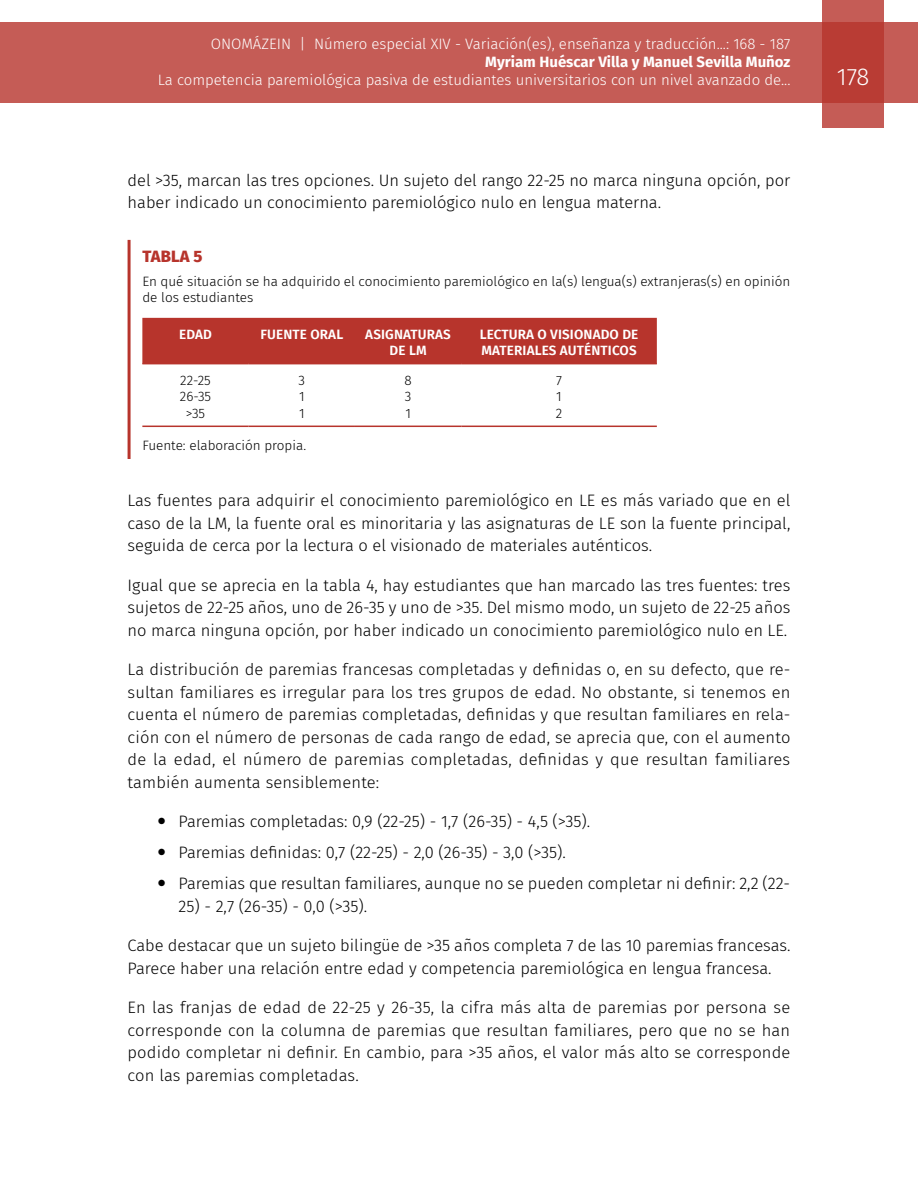
<style>
.page{position:relative;width:918px;height:1188px;background:#fff}
.page>*{position:absolute;margin:0;border:0;box-sizing:border-box;transform-origin:0 0}
.t1{font:300 24px "Fira Sans";color:#fff}
.t2{font:300 16.5px/22.5px "Fira Sans";color:#000;text-align:justify}
.t3{font:800 16.5px "Fira Sans";letter-spacing:.01em;color:#b7342c}
.t4{font:300 15px "Fira Sans";color:#fff}
.t5{font:700 15px "Fira Sans";color:#fff}
.t6{font:300 13.5px/16.5px "Fira Sans";color:#000;text-align:justify}
.t7{font:600 13.5px/16.2px "Fira Sans";letter-spacing:.01em;color:#fff;text-align:center}
</style>
<div class="page">
<div style="left:0;top:23px;width:918px;height:80px;background:#c55c56"></div>
<svg style="left:822px;top:0;width:62px;height:128px;background:#bd4740"></svg>
<hr style="left:128px;top:240px;width:3px;height:219px;background:#b7342c">
<div style="left:142px;top:318px;width:515px;height:45px;background:#b7342c"></div>
<hr style="left:142px;top:363px;width:107px;height:1px;background:#b7342c">
<hr style="left:249px;top:363px;width:106px;height:1px;background:#b7342c">
<hr style="left:355px;top:363px;width:106px;height:1px;background:#b7342c">
<hr style="left:461px;top:363px;width:196px;height:1px;background:#b7342c">
<hr style="left:142px;top:426px;width:107px;height:1px;background:#b7342c">
<hr style="left:249px;top:426px;width:106px;height:1px;background:#b7342c">
<hr style="left:355px;top:426px;width:106px;height:1px;background:#b7342c">
<hr style="left:461px;top:426px;width:196px;height:1px;background:#b7342c">
<p class="t4" style="left:211px;top:34px;width:581px">ONOMÁZEIN | Número especial XIV - Variación(es), enseñanza y traducción...: 168 - 187</p>
<p class="t5" style="left:485px;top:50px;width:307px">Myriam Huéscar Villa y Manuel Sevilla Muñoz</p>
<p class="t4" style="left:158px;top:70px;width:634px">La competencia paremiológica pasiva de estudiantes universitarios con un nivel avanzado de...</p>
<h1 class="t1" style="left:837px;top:60px;width:34px">178</h1>
<p class="t2" style="left:128px;top:168px;width:664px">del &gt;35, marcan las tres opciones. Un sujeto del rango 22-25 no marca ninguna opción, por haber indicado un conocimiento paremiológico nulo en lengua materna.</p>
<p class="t3" style="left:142px;top:242px;width:62px">TABLA 5</p>
<p class="t6" style="left:142px;top:273px;width:650px">En qué situación se ha adquirido el conocimiento paremiológico en la(s) lengua(s) extranjeras(s) en opinión de los estudiantes</p>
<p class="t7" style="left:179px;top:325px;width:34px">EDAD</p>
<p class="t7" style="left:260px;top:325px;width:84px">FUENTE ORAL</p>
<p class="t7" style="left:365px;top:325px;width:87px">ASIGNATURAS<br>DE LM</p>
<p class="t7" style="left:480px;top:325px;width:160px;text-align:left">LECTURA O VISIONADO DE<br>MATERIALES AUTÉNTICOS</p>
<p class="t6" style="left:180px;top:372px;width:33px;text-align:center">22-25<br>26-35 &gt;35</p>
<p class="t6" style="left:299px;top:372px;width:8px">3<br>1<br>1</p>
<p class="t6" style="left:404px;top:372px;width:9px">8<br>3<br>1</p>
<p class="t6" style="left:556px;top:372px;width:8px">7<br>1<br>2</p>
<p class="t6" style="left:142px;top:437px;width:165px">Fuente: elaboración propia.</p>
<p class="t2" style="left:128px;top:489px;width:664px">Las fuentes para adquirir el conocimiento paremiológico en LE es más variado que en el caso de la LM, la fuente oral es minoritaria y las asignaturas de LE son la fuente principal, seguida de cerca por la lectura o el visionado de materiales auténticos.</p>
<p class="t2" style="left:128px;top:574px;width:664px">Igual que se aprecia en la tabla 4, hay estudiantes que han marcado las tres fuentes: tres sujetos de 22-25 años, uno de 26-35 y uno de &gt;35. Del mismo modo, un sujeto de 22-25 años no marca ninguna opción, por haber indicado un conocimiento paremiológico nulo en LE.</p>
<p class="t2" style="left:128px;top:658px;width:664px">La distribución de paremias francesas completadas y definidas o, en su defecto, que re&shy;sultan familiares es irregular para los tres grupos de edad. No obstante, si tenemos en cuenta el número de paremias completadas, definidas y que resultan familiares en rela&shy;ción con el número de personas de cada rango de edad, se aprecia que, con el aumento de la edad, el número de paremias completadas, definidas y que resultan familiares también aumenta sensiblemente:</p>
<p class="t2" style="left:179px;top:806px;width:613px;line-height:31px;text-align:left">Paremias completadas: 0,9 (22-25) - 1,7 (26-35) - 4,5 (&gt;35).<br>Paremias definidas: 0,7 (22-25) - 2,0 (26-35) - 3,0 (&gt;35).<br>Paremias que resultan familiares, aunque no se pueden completar ni definir: 2,2 (22-</p>
<p class="t2" style="left:179px;top:895px;width:190px">25) - 2,7 (26-35) - 0,0 (&gt;35).</p>
<p class="t2" style="left:128px;top:934px;width:664px">Cabe destacar que un sujeto bilingüe de &gt;35 años completa 7 de las 10 paremias francesas.<br>Parece haber una relación entre edad y competencia paremiológica en lengua francesa.</p>
<p class="t2" style="left:128px;top:996px;width:664px">En las franjas de edad de 22-25 y 26-35, la cifra más alta de paremias por persona se corresponde con la columna de paremias que resultan familiares, pero que no se han podido completar ni definir. En cambio, para &gt;35 años, el valor más alto se corresponde con las paremias completadas.</p>
</div>
